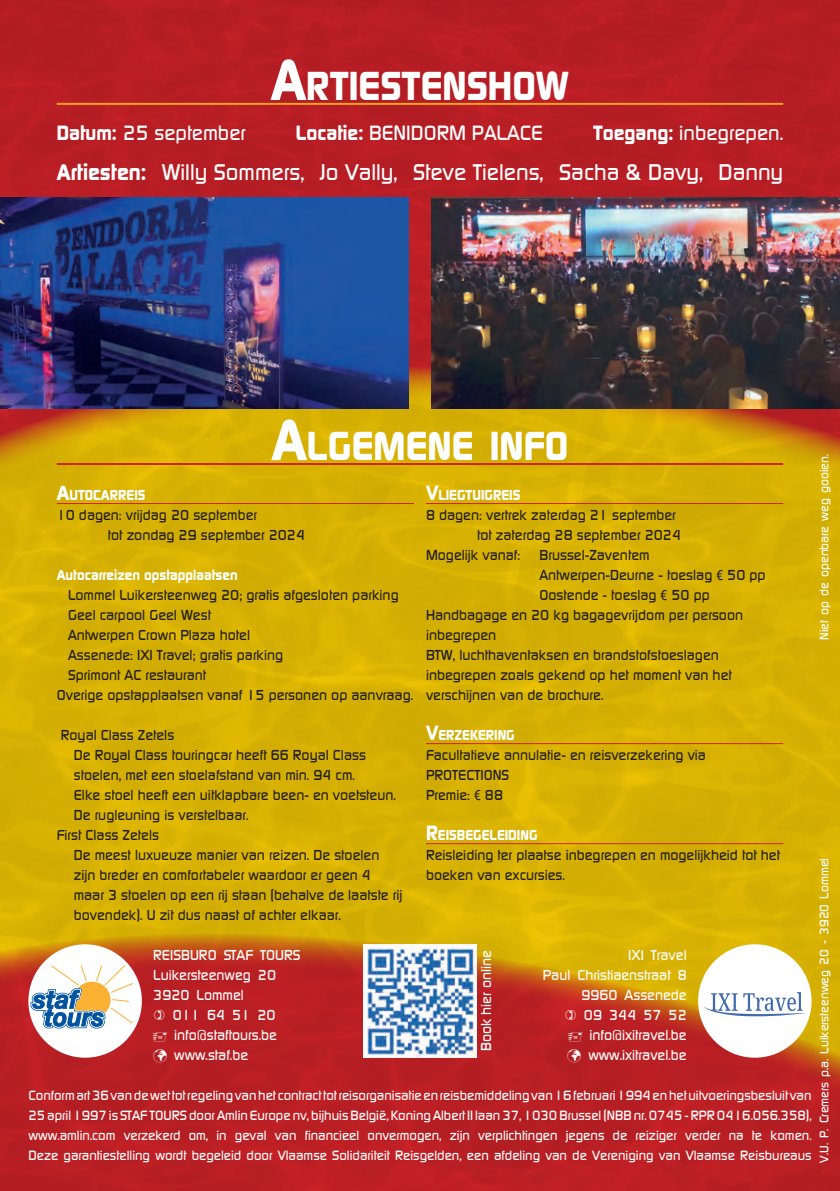
<style>
.page{position:relative;width:840px;height:1191px;background:#fff}
.page>*{position:absolute;margin:0;border:0;box-sizing:border-box;transform-origin:0 0}
.t1{font:700 39.2px "Dicot";color:#fff}
.t2{font:500 22px "Dicot";color:#fff}
.t3{font:500 20px "Dicot";color:#fff}
.t4{font:500 14px/20px "Dicot";color:#231f20}
.t5{font:500 14px "Dicot";color:#fff}
.t6{font:700 14px "Dicot";color:#fff}
.t7{font:700 14px "Dicot";color:#fff}
.t8{font:500 13px/20px "Dicot";color:#fff;text-align:justify}
.t9{font:500 12px "Dicot";color:#fff}
.s1{font-size:56px}
.s2{font-weight:700}
.s3{font-size:20px}
.s4{font-family:"Avenir Next Condensed"}
.s5{font-weight:700;font-size:20px;color:#fff}
.s6{font-weight:700;color:#fff}
.s7{font-family:"DIN";font-weight:400}
</style>
<div class="page">
<img style="left:0;top:0;width:839px;height:1191px">
<hr style="left:57px;top:103px;width:725px;height:2px;background:#eaa227">
<div style="left:28px;top:944px;width:114px;height:113px;background:#fff;border-radius:50%"></div>
<svg style="left:30px;top:964px;width:104px;height:68px"></svg>
<div style="left:697px;top:944px;width:114px;height:113px;background:#fff;border-radius:50%"></div>
<svg style="left:704px;top:992px;width:102px;height:25px"></svg>
<hr style="left:57px;top:463px;width:725px;height:2px;background:#d1232a">
<hr style="left:57px;top:503px;width:357px;height:1px;background:#d1232a">
<hr style="left:426px;top:503px;width:356px;height:1px;background:#d1232a">
<hr style="left:426px;top:743px;width:356px;height:1px;background:#d1232a">
<hr style="left:426px;top:843px;width:356px;height:1px;background:#d1232a">
<img style="left:431px;top:197px;width:408px;height:211px">
<img style="left:0;top:197px;width:408px;height:211px">
<img style="left:363px;top:944px;width:113px;height:113px">
<svg style="left:154px;top:1010px;width:10px;height:10px"></svg>
<svg style="left:565px;top:1010px;width:10px;height:10px"></svg>
<svg style="left:153px;top:1032px;width:21px;height:9px"></svg>
<svg style="left:568px;top:1032px;width:21px;height:9px"></svg>
<h1 class="t1" style="left:270px;top:63px;width:300px"><span class="s1">A</span>RTIESTENSHOW</h1>
<h3 class="t3" style="left:57px;top:122px;width:190px"><span class="s2">Datum:</span> 25 september</h3>
<h3 class="t3" style="left:296px;top:122px;width:248px"><span class="s2">Locatie:</span> BENIDORM PALACE</h3>
<h3 class="t3" style="left:592px;top:122px;width:191px"><span class="s2">Toegang:</span> inbegrepen.</h3>
<h2 class="t2" style="left:57px;top:160px;width:727px"><span class="s2">Artiesten:</span> Willy Sommers, Jo Vally, Steve Tielens, Sacha &amp; Davy, Danny</h2>
<h1 class="t1" style="left:271px;top:423px;width:298px"><span class="s1">A</span>LGEMENE INFO</h1>
<p class="t7" style="left:57px;top:487px;width:90px"><span class="s3">A</span>UTOCARREIS</p>
<p class="t4" style="left:57px;top:505px;width:202px">10 dagen: vrijdag 20 september</p>
<p class="t4" style="left:108px;top:525px;width:199px">tot zondag 29 september 2024</p>
<p class="t6" style="left:57px;top:567px;width:182px">Autocarreizen opstapplaatsen</p>
<p class="t4" style="left:68px;top:585px;width:332px">Lommel Luikersteenweg 20; gratis afgesloten parking</p>
<p class="t4" style="left:68px;top:605px;width:144px">Geel carpool Geel West</p>
<p class="t4" style="left:68px;top:625px;width:183px">Antwerpen Crown Plaza hotel</p>
<p class="t4" style="left:68px;top:645px;width:216px">Assenede: IXI Travel; gratis parking</p>
<p class="t4" style="left:68px;top:665px;width:140px">Sprimont AC restaurant</p>
<p class="t4" style="left:57px;top:685px;width:358px">Overige opstapplaatsen vanaf 15 personen op aanvraag.</p>
<p class="t4" style="left:61px;top:725px;width:115px">Royal Class Zetels</p>
<p class="t4" style="left:74px;top:745px;width:293px">De Royal Class touringcar heeft 66 Royal Class</p>
<p class="t4" style="left:74px;top:765px;width:282px">stoelen, met een stoelafstand van min. 94 cm.</p>
<p class="t4" style="left:74px;top:785px;width:323px">Elke stoel heeft een uitklapbare been- en voetsteun.</p>
<p class="t4" style="left:74px;top:805px;width:176px">De rugleuning is verstelbaar.</p>
<p class="t4" style="left:57px;top:825px;width:104px">First Class Zetels</p>
<p class="t4" style="left:74px;top:845px;width:307px">De meest luxueuze manier van reizen. De stoelen</p>
<p class="t4" style="left:74px;top:865px;width:298px">zijn breder en comfortabeler waardoor er geen 4</p>
<p class="t4" style="left:74px;top:885px;width:330px">maar 3 stoelen op een rij staan (behalve de laatste rij</p>
<p class="t4" style="left:74px;top:905px;width:268px">bovendek). U zit dus naast of achter elkaar.</p>
<p class="t7" style="left:426px;top:487px;width:96px"><span class="s3">V</span>LIEGTUIGREIS</p>
<p class="t4" style="left:426px;top:505px;width:251px">8 dagen: vertrek zaterdag 21 september</p>
<p class="t4" style="left:477px;top:525px;width:205px">tot zaterdag 28 september 2024</p>
<p class="t4" style="left:426px;top:545px;width:96px">Mogelijk vanaf:</p>
<p class="t4" style="left:539px;top:545px;width:111px">Brussel-Zaventem</p>
<p class="t4" style="left:539px;top:565px;width:227px">Antwerpen-Deurne - toeslag <span class="s4">€</span> 50 pp</p>
<p class="t4" style="left:539px;top:585px;width:172px">Oostende - toeslag <span class="s4">€</span> 50 pp</p>
<p class="t4" style="left:426px;top:605px;width:318px">Handbagage en 20 kg bagagevrijdom per persoon</p>
<p class="t4" style="left:426px;top:625px;width:72px">inbegrepen</p>
<p class="t4" style="left:426px;top:645px;width:294px">BTW, luchthaventaksen en brandstofstoeslagen</p>
<p class="t4" style="left:426px;top:665px;width:307px">inbegrepen zoals gekend op het moment van het</p>
<p class="t4" style="left:426px;top:685px;width:179px">verschijnen van de brochure.</p>
<p class="t4" style="left:426px;top:725px;width:281px"><span class="s5">V</span><span class="s6">ERZEKERING<br></span>Facultatieve annulatie- en reisverzekering via<br>PROTECTIONS<br>Premie: <span class="s4">€</span> 88</p>
<p class="t4" style="left:426px;top:825px;width:355px"><span class="s5">R</span><span class="s6">EISBEGELEIDING<br></span>Reisleiding ter plaatse inbegrepen en mogelijkheid tot het boeken van excursies.</p>
<p class="t5" style="left:153px;top:947px;width:149px">REISBURO STAF TOURS</p>
<p class="t5" style="left:628px;top:947px;width:60px">IXI Travel</p>
<p class="t5" style="left:153px;top:967px;width:124px">Luikersteenweg 20</p>
<p class="t5" style="left:542px;top:967px;width:145px">Paul Christiaenstraat 8</p>
<p class="t5" style="left:153px;top:987px;width:92px">3920 Lommel</p>
<p class="t5" style="left:581px;top:987px;width:107px">9960 Assenede</p>
<p class="t5" style="left:173px;top:1007px;width:104px">011 64 51 20</p>
<p class="t5" style="left:583px;top:1007px;width:104px">09 344 57 52</p>
<p class="t5" style="left:174px;top:1027px;width:104px">info<span class="s7">@</span>staftours.be</p>
<p class="t5" style="left:589px;top:1027px;width:99px">info<span class="s7">@</span>ixitravel.be</p>
<p class="t5" style="left:153px;top:1047px;width:96px">✓ www.staf.be</p>
<p class="t5" style="left:567px;top:1047px;width:121px">✓ www.ixitravel.be</p>
<p class="t8" style="left:28px;top:1085px;width:784px">Conform art 36 van de wet tot regeling van het contract tot reisorganisatie en reisbemiddeling van 16 februari 1994 en het uitvoeringsbesluit van 25 april 1997 is STAF TOURS door Amlin Europe nv, bijhuis België, Koning Albert II laan 37, 1030 Brussel (NBB nr. 0745 - RPR 0416.056.358), www.amlin.com verzekerd om, in geval van financieel onvermogen, zijn verplichtingen jegens de reiziger verder na te komen.<br>Deze garantiestelling wordt begeleid door Vlaamse Solidariteit Reisgelden, een afdeling van de Vereniging van Vlaamse Reisbureaus</p>
<p class="t5" style="left:478px;top:1051px;width:103px;rotate:-90deg">Book hier online</p>
<p class="t9" style="left:816px;top:640px;width:187px;rotate:-90deg">Niet op de openbare weg gooien.</p>
<p class="t9" style="left:816px;top:1162px;width:306px;rotate:-90deg">V.U. P. Cremers p.a. Luikersteenweg 20 - 3920 Lommel</p>
</div>
